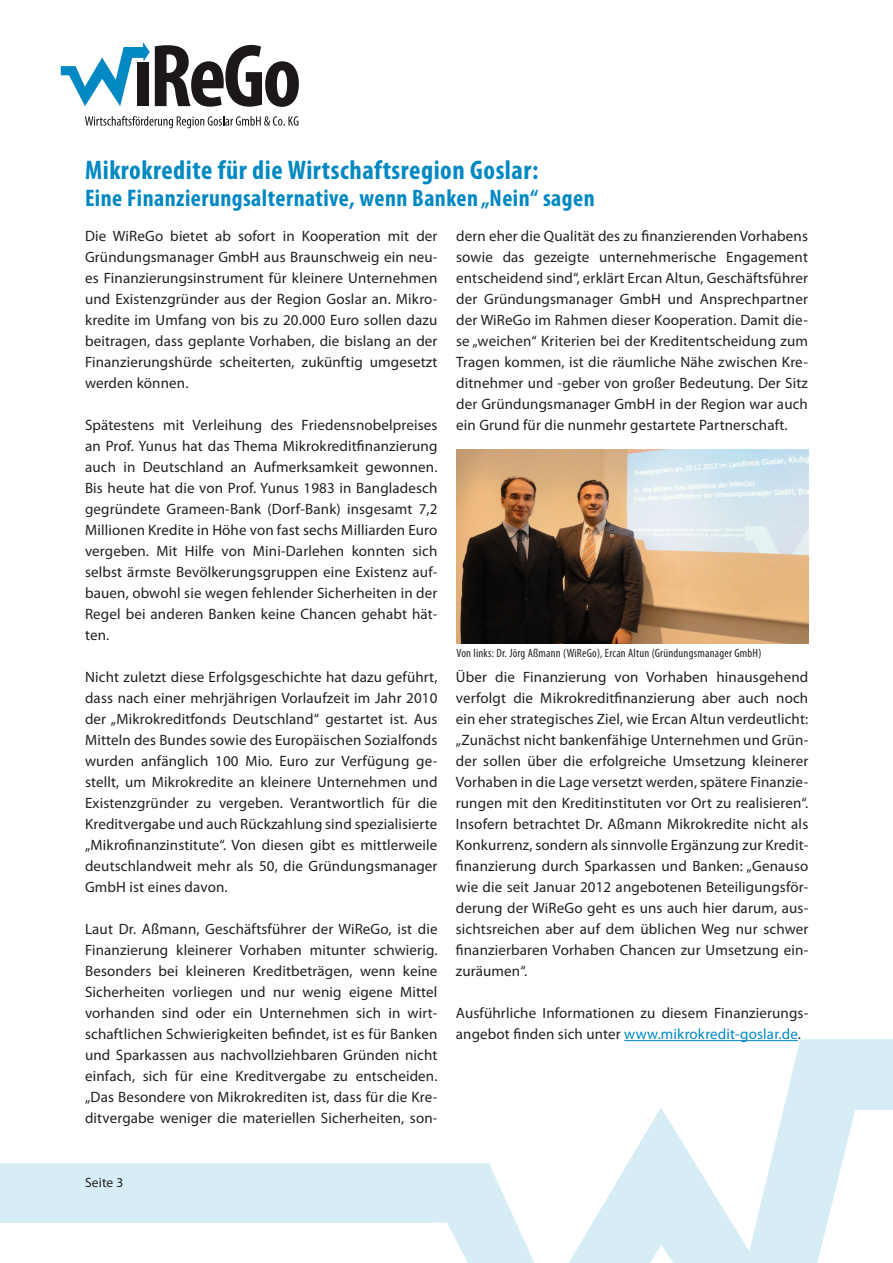
<style>
.page{position:relative;width:893px;height:1263px;background:#fff}
.page>*{position:absolute;margin:0;border:0;box-sizing:border-box;transform-origin:0 0}
.Überschrift_1__Ordnu{font:700 condensed 27px "Myriad Pro";letter-spacing:.02em;color:#0088c2}
.Überschrift_1__Ordnu-2{font:700 condensed 24px "Myriad Pro";letter-spacing:.02em;color:#0088c2}
.Fließtext_10pt{font:15px/21px "Myriad Pro";letter-spacing:.01em;color:#231f20;text-align:justify}
.Fließtext_10pt-2{font:13.5px "Myriad Pro";letter-spacing:.01em;color:#231f20}
.Bildunterschrift{font:condensed 12px "Myriad Pro";letter-spacing:.02em;color:#231f20}
.s1{color:#0088c2}
</style>
<div class="page">
<svg style="left:409px;top:1039px;width:484px;height:224px"></svg>
<div style="left:0;top:1163px;width:429px;height:59px;background:#d7edf6"></div>
<svg style="left:85px;top:116px;width:213px;height:12px"></svg>
<svg style="left:61px;top:42px;width:238px;height:65px"></svg>
<hr style="left:624px;top:1040px;width:174px;height:1px;background:#0088c2">
<img style="left:457px;top:450px;width:352px;height:193px">
<p class="Überschrift_1__Ordnu" style="left:85px;top:153px;width:455px">Mikrokredite für die Wirtschaftsregion Goslar:</p>
<p class="Überschrift_1__Ordnu-2" style="left:85px;top:183px;width:511px">Eine Finanzierungsalternative, wenn Banken „Nein“ sagen</p>
<p class="Fließtext_10pt" style="left:85px;top:225px;width:354px">Die WiReGo bietet ab sofort in Kooperation mit der Gründungsmanager GmbH aus Braunschweig ein neu&shy;es Finanzierungsinstrument für kleinere Unternehmen und Existenzgründer aus der Region Goslar an. Mikro&shy;kredite im Umfang von bis zu 20.000 Euro sollen dazu beitragen, dass geplante Vorhaben, die bislang an der Finanzierungshürde scheiterten, zukünftig umgesetzt werden können.</p>
<p class="Fließtext_10pt" style="left:85px;top:414px;width:354px">Spätestens mit Verleihung des Friedensnobelpreises an Prof. Yunus hat das Thema Mikrokreditfinanzierung auch in Deutschland an Aufmerksamkeit gewonnen.<br>Bis heute hat die von Prof. Yunus 1983 in Bangladesch gegründete Grameen-Bank (Dorf-Bank) insgesamt 7,2<br>Millionen Kredite in Höhe von fast sechs Milliarden Euro vergeben. Mit Hilfe von Mini-Darlehen konnten sich selbst ärmste Bevölkerungsgruppen eine Existenz auf&shy;bauen, obwohl sie wegen fehlender Sicherheiten in der Regel bei anderen Banken keine Chancen gehabt hät&shy;ten.</p>
<p class="Fließtext_10pt" style="left:85px;top:666px;width:354px">Nicht zuletzt diese Erfolgsgeschichte hat dazu geführt, dass nach einer mehrjährigen Vorlaufzeit im Jahr 2010 der „Mikrokreditfonds Deutschland“ gestartet ist. Aus Mitteln des Bundes sowie des Europäischen Sozialfonds wurden anfänglich 100 Mio. Euro zur Verfügung ge&shy;stellt, um Mikrokredite an kleinere Unternehmen und Existenzgründer zu vergeben. Verantwortlich für die Kreditvergabe und auch Rückzahlung sind spezialisierte „Mikrofinanzinstitute“. Von diesen gibt es mittlerweile deutschlandweit mehr als 50, die Gründungsmanager GmbH ist eines davon.</p>
<p class="Fließtext_10pt" style="left:85px;top:918px;width:354px">Laut Dr. Aßmann, Geschäftsführer der WiReGo, ist die Finanzierung kleinerer Vorhaben mitunter schwierig.<br>Besonders bei kleineren Kreditbeträgen, wenn keine Sicherheiten vorliegen und nur wenig eigene Mittel vorhanden sind oder ein Unternehmen sich in wirt&shy;schaftlichen Schwierigkeiten befindet, ist es für Banken und Sparkassen aus nachvollziehbaren Gründen nicht einfach, sich für eine Kreditvergabe zu entscheiden. „Das Besondere von Mikrokrediten ist, dass für die Kre&shy;ditvergabe weniger die materiellen Sicherheiten, son-</p>
<p class="Fließtext_10pt" style="left:456px;top:225px;width:353px">dern eher die Qualität des zu finanzierenden Vorhabens sowie das gezeigte unternehmerische Engagement entscheidend sind“, erklärt Ercan Altun, Geschäftsführer der Gründungsmanager GmbH und Ansprechpartner der WiReGo im Rahmen dieser Kooperation. Damit die&shy;se „weichen“ Kriterien bei der Kreditentscheidung zum Tragen kommen, ist die räumliche Nähe zwischen Kre&shy;ditnehmer und -geber von großer Bedeutung. Der Sitz der Gründungsmanager GmbH in der Region war auch ein Grund für die nunmehr gestartete Partnerschaft.</p>
<p class="Bildunterschrift" style="left:457px;top:646px;width:306px">Von links: Dr. Jörg Aßmann (WiReGo), Ercan Altun (Gründungsmanager GmbH)</p>
<p class="Fließtext_10pt" style="left:456px;top:666px;width:354px">Über die Finanzierung von Vorhaben hinausgehend verfolgt die Mikrokreditfinanzierung aber auch noch ein eher strategisches Ziel, wie Ercan Altun verdeutlicht: „Zunächst nicht bankenfähige Unternehmen und Grün&shy;der sollen über die erfolgreiche Umsetzung kleinerer Vorhaben in die Lage versetzt werden, spätere Finanzie&shy;rungen mit den Kreditinstituten vor Ort zu realisieren“.<br>Insofern betrachtet Dr. Aßmann Mikrokredite nicht als Konkurrenz, sondern als sinnvolle Ergänzung zur Kredit&shy;finanzierung durch Sparkassen und Banken: „Genauso wie die seit Januar 2012 angebotenen Beteiligungsför&shy;derung der WiReGo geht es uns auch hier darum, aus&shy;sichtsreichen aber auf dem üblichen Weg nur schwer finanzierbaren Vorhaben Chancen zur Umsetzung ein&shy;zuräumen“.</p>
<p class="Fließtext_10pt" style="left:456px;top:1002px;width:354px">Ausführliche Informationen zu diesem Finanzierungs&shy;angebot finden sich unter <span class="s1">www.mikrokredit-goslar.de</span>.</p>
<p class="Fließtext_10pt-2" style="left:85px;top:1174px;width:40px">Seite 3</p>
</div>
